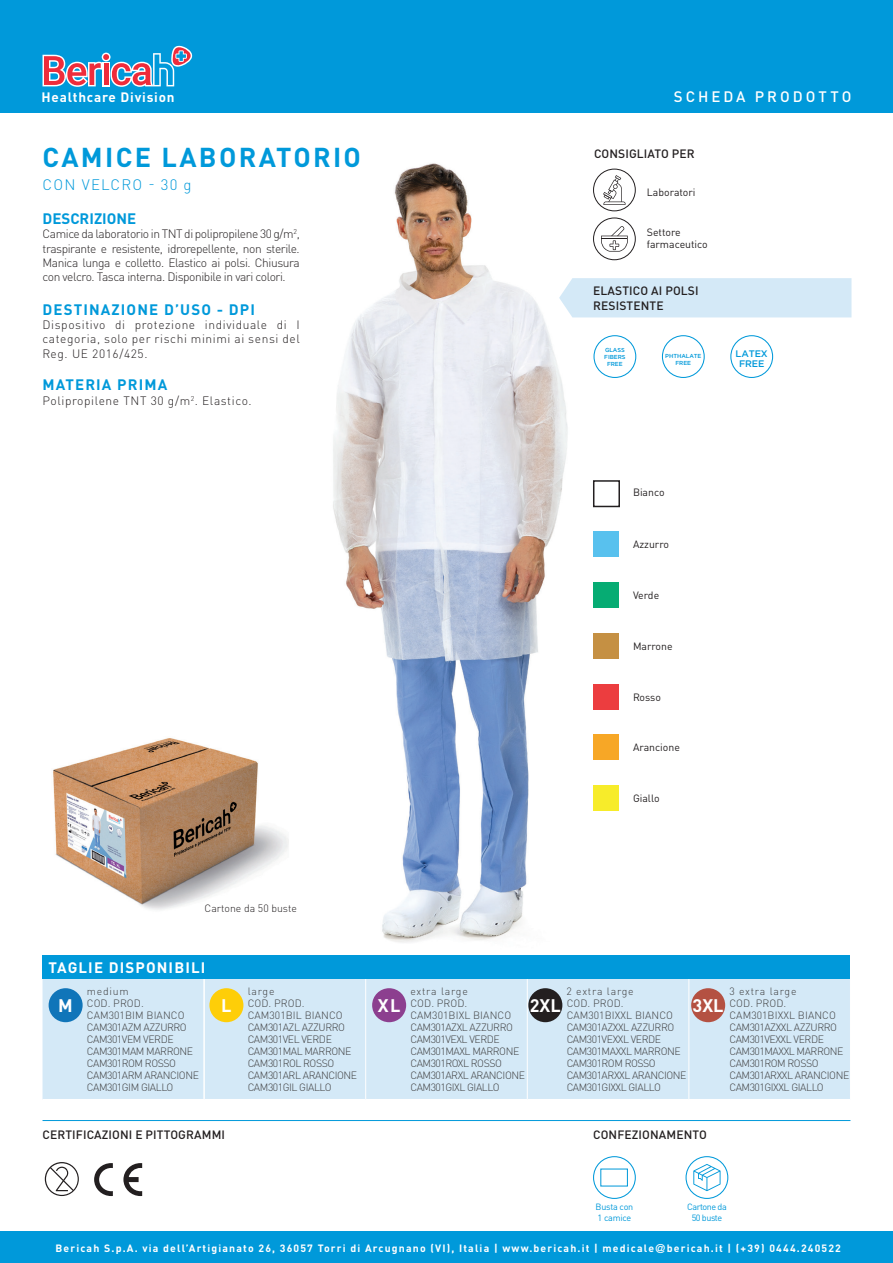
<style>
.page{position:relative;width:893px;height:1263px;background:#fff}
.page>*{position:absolute;margin:0;border:0;box-sizing:border-box;transform-origin:0 0}
.t1{font:700 27px "DIN Pro";letter-spacing:.085em;color:#0099da}
.t2{font:700 18px "DIN Pro";color:#fff}
.t3{font:700 15px "DIN Pro";letter-spacing:.075em;color:#0099da}
.t4{font:700 15px "DIN Pro";letter-spacing:.075em;color:#fff}
.t5{font:500 15px "DIN Pro";letter-spacing:.2em;color:#fff}
.t6{font:300 15px "DIN Pro";letter-spacing:.08em;color:#0099da}
.t7{font:700 15px "DIN Pro";color:#0099da}
.t8{font:700 13.5px "DIN Pro";letter-spacing:.055em;color:#fff}
.t9{font:300 12px/14.4px "DIN Pro";letter-spacing:.05em;color:#231f20;text-align:justify}
.t10{font:500 12px/14.4px "DIN Pro";letter-spacing:.01em;color:#231f20}
.t11{font:300 10.5px/12px "DIN Pro";letter-spacing:-.04em;color:#3e3e3f}
.t12{font:700 10.5px "DIN Pro";letter-spacing:.11em;color:#fff}
.t13{font:10.5px/12.6px "DIN Pro";color:#231f20}
.t14{font:300 10.5px "DIN Pro";color:#231f20}
.t15{font:500 9.45px/10.5px "Gotham";letter-spacing:-.01em;color:#0099da;text-align:center}
.t16{font:9px/10.5px "DIN Pro";letter-spacing:-.05em;color:#0099da;text-align:center}
.t17{font:9px/10.5px "DIN Pro";letter-spacing:-.025em;color:#0099da}
.t18{font:500 5.7px/6.9px "Gotham";letter-spacing:-.01em;color:#0099da;text-align:center}
.s1{font-family:"DIN Condensed";font-size:12.6px}
</style>
<div class="page">
<img style="left:333px;top:163px;width:303px;height:780px">
<div style="left:559px;top:278px;width:292px;height:39px;background:#d4e9f7"></div>
<div style="left:0;top:0;width:893px;height:112px;background:#0099da"></div>
<hr style="left:43px;top:1120px;width:807px;height:1px;background:#0099da">
<svg style="left:43px;top:45px;width:149px;height:42px"></svg>
<img style="left:53px;top:738px;width:236px;height:172px">
<svg style="left:693px;top:1164px;width:27px;height:27px"></svg>
<div style="left:685px;top:1156px;width:43px;height:43px;border:1px solid #0099da;border-radius:50%"></div>
<div style="left:593px;top:1156px;width:43px;height:43px;border:1px solid #0099da;border-radius:50%"></div>
<div style="left:0;top:1231px;width:893px;height:32px;background:#0099da"></div>
<svg style="left:45px;top:1162px;width:34px;height:34px"></svg>
<svg style="left:94px;top:1163px;width:19px;height:33px"></svg>
<svg style="left:123px;top:1163px;width:19px;height:33px"></svg>
<svg style="left:603px;top:175px;width:23px;height:30px"></svg>
<div style="left:593px;top:169px;width:43px;height:42px;border:1px solid #231f20;border-radius:50%"></div>
<svg style="left:601px;top:226px;width:27px;height:26px"></svg>
<div style="left:593px;top:218px;width:43px;height:42px;border:1px solid #231f20;border-radius:50%"></div>
<div style="left:594px;top:336px;width:42px;height:41px;background:#fff;border-radius:50%"></div>
<div style="left:593px;top:335px;width:43px;height:43px;border:1px solid #0099da;border-radius:50%"></div>
<div style="left:662px;top:335px;width:43px;height:43px;border:1px solid #0099da;border-radius:50%"></div>
<div style="left:730px;top:335px;width:43px;height:43px;border:1px solid #0099da;border-radius:50%"></div>
<div style="left:43px;top:955px;width:807px;height:24px;background:#0099da"></div>
<div style="left:43px;top:979px;width:807px;height:120px;background:#d4e9f7"></div>
<hr style="left:365px;top:979px;width:1px;height:120px;background:#fff">
<hr style="left:527px;top:979px;width:1px;height:120px;background:#fff">
<hr style="left:688px;top:979px;width:1px;height:120px;background:#fff">
<hr style="left:203px;top:979px;width:2px;height:120px;background:#fff">
<div style="left:49px;top:988px;width:34px;height:34px;background:#1075b9;border-radius:50%"></div>
<div style="left:209px;top:988px;width:34px;height:34px;background:#fece08;border-radius:50%"></div>
<div style="left:372px;top:988px;width:34px;height:34px;background:#8c3f8f;border-radius:50%"></div>
<div style="left:528px;top:988px;width:34px;height:34px;background:#231f20;border-radius:50%"></div>
<div style="left:691px;top:988px;width:34px;height:34px;background:#b45142;border-radius:50%"></div>
<div style="left:594px;top:481px;width:25px;height:25px;background:#fff"></div>
<div style="left:593px;top:480px;width:27px;height:27px;border:2px solid #231f20"></div>
<div style="left:594px;top:531px;width:25px;height:26px;background:#58c1ee"></div>
<div style="left:594px;top:582px;width:25px;height:26px;background:#06ac73"></div>
<div style="left:594px;top:633px;width:25px;height:26px;background:#c59043"></div>
<div style="left:594px;top:684px;width:25px;height:25px;background:#ec3d3f"></div>
<div style="left:594px;top:734px;width:25px;height:26px;background:#f7a726"></div>
<div style="left:594px;top:785px;width:25px;height:26px;background:#f7ec2a"></div>
<p class="t8" style="left:42px;top:86px;width:134px">Healthcare Division</p>
<h1 class="t1" style="left:43px;top:135px;width:320px">CAMICE LABORATORIO</h1>
<h3 class="t6" style="left:43px;top:173px;width:150px">CON VELCRO - 30 g</h3>
<h3 class="t7" style="left:43px;top:206px;width:95px">DESCRIZIONE</h3>
<p class="t9" style="left:43px;top:226px;width:259px">Camice da laboratorio in TNT di polipropilene 30 g/m<sup>2</sup>, traspirante e resistente, idrorepellente, non sterile.<br>Manica lunga e colletto. Elastico ai polsi. Chiusura con velcro. Tasca interna. Disponibile in vari colori.</p>
<h3 class="t3" style="left:43px;top:297px;width:214px">DESTINAZIONE D’USO - DPI</h3>
<p class="t9" style="left:43px;top:316px;width:259px">Dispositivo di protezione individuale di I categoria, solo per rischi minimi ai sensi del Reg. UE 2016/425.</p>
<h3 class="t3" style="left:43px;top:372px;width:126px">MATERIA PRIMA</h3>
<p class="t9" style="left:43px;top:392px;width:211px">Polipropilene TNT 30 g/m<sup>2</sup>. Elastico.</p>
<p class="t14" style="left:205px;top:900px;width:94px">Cartone da 50 buste</p>
<h3 class="t5" style="left:674px;top:84px;width:179px">SCHEDA PRODOTTO</h3>
<p class="t10" style="left:594px;top:145px;width:102px">CONSIGLIATO PER</p>
<p class="t13" style="left:647px;top:185px;width:50px">Laboratori</p>
<p class="t13" style="left:647px;top:224px;width:62px">Settore farmaceutico</p>
<p class="t10" style="left:593px;top:282px;width:107px">ELASTICO AI POLSI<br>RESISTENTE</p>
<p class="t18" style="left:604px;top:346px;width:23px">GLASS<br>FIBERS<br>FREE</p>
<p class="t18" style="left:665px;top:352px;width:38px">PHTHALATE<br>FREE</p>
<p class="t15" style="left:736px;top:348px;width:34px">LATEX<br>FREE</p>
<p class="t13" style="left:633px;top:485px;width:33px">Bianco</p>
<p class="t13" style="left:633px;top:537px;width:38px">Azzurro</p>
<p class="t13" style="left:633px;top:588px;width:28px">Verde</p>
<p class="t13" style="left:633px;top:639px;width:41px">Marrone</p>
<p class="t13" style="left:633px;top:689px;width:30px">Rosso</p>
<p class="t13" style="left:633px;top:740px;width:48px">Arancione</p>
<p class="t13" style="left:633px;top:791px;width:28px">Giallo</p>
<h3 class="t4" style="left:49px;top:955px;width:158px">TAGLIE DISPONIBILI</h3>
<p class="t11" style="left:87px;top:984px;width:114px">medium<br>COD. PROD.<br>CAM301BIM BIANCO<br>CAM301AZM AZZURRO<br>CAM301VEM VERDE<br>CAM301MAM MARRONE<br>CAM301ROM ROSSO<br>CAM301ARM ARANCIONE<br>CAM301GIM GIALLO</p>
<p class="t11" style="left:248px;top:984px;width:111px">large<br>COD. PROD.<br>CAM301BIL BIANCO<br>CAM301AZL AZZURRO<br>CAM301VEL VERDE<br>CAM301MAL MARRONE<br>CAM301ROL ROSSO<br>CAM301ARL ARANCIONE<br>CAM301GIL GIALLO</p>
<p class="t11" style="left:410px;top:984px;width:116px">extra large<br>COD. PROD.<br>CAM301BIXL BIANCO<br>CAM301AZXL AZZURRO<br>CAM301VEXL VERDE<br>CAM301MAXL MARRONE<br>CAM301ROXL ROSSO<br>CAM301ARXL ARANCIONE<br>CAM301GIXL GIALLO</p>
<p class="t11" style="left:567px;top:984px;width:121px">2 extra large<br>COD. PROD.<br>CAM301BIXXL BIANCO<br>CAM301AZXXL AZZURRO<br>CAM301VEXXL VERDE<br>CAM301MAXXL MARRONE<br>CAM301ROM ROSSO<br>CAM301ARXXL ARANCIONE<br>CAM301GIXXL GIALLO</p>
<p class="t11" style="left:729px;top:984px;width:121px">3 extra large<br>COD. PROD.<br>CAM301BIXXL BIANCO<br>CAM301AZXXL AZZURRO<br>CAM301VEXXL VERDE<br>CAM301MAXXL MARRONE<br>CAM301ROM ROSSO<br>CAM301ARXXL ARANCIONE<br>CAM301GIXXL GIALLO</p>
<h2 class="t2" style="left:58px;top:990px;width:16px">M</h2>
<h2 class="t2" style="left:221px;top:990px;width:12px">L</h2>
<h2 class="t2" style="left:378px;top:990px;width:24px">XL</h2>
<h2 class="t2" style="left:530px;top:990px;width:32px">2XL</h2>
<h2 class="t2" style="left:693px;top:990px;width:32px">3XL</h2>
<p class="t10" style="left:43px;top:1126px;width:184px">CERTIFICAZIONI E PITTOGRAMMI</p>
<p class="t10" style="left:593px;top:1126px;width:115px">CONFEZIONAMENTO</p>
<p class="t17" style="left:596px;top:1201px;width:39px">Busta con<br>1 camice</p>
<p class="t16" style="left:687px;top:1201px;width:41px">Cartone da<br>50 buste</p>
<p class="t12" style="left:56px;top:1239px;width:787px">Bericah S.p.A. via dell’Artigianato 26, 36057 Torri di Arcugnano (VI), Italia | www.bericah.it | medicale<span class="s1">@</span>bericah.it | (+39) 0444.240522</p>
</div>
